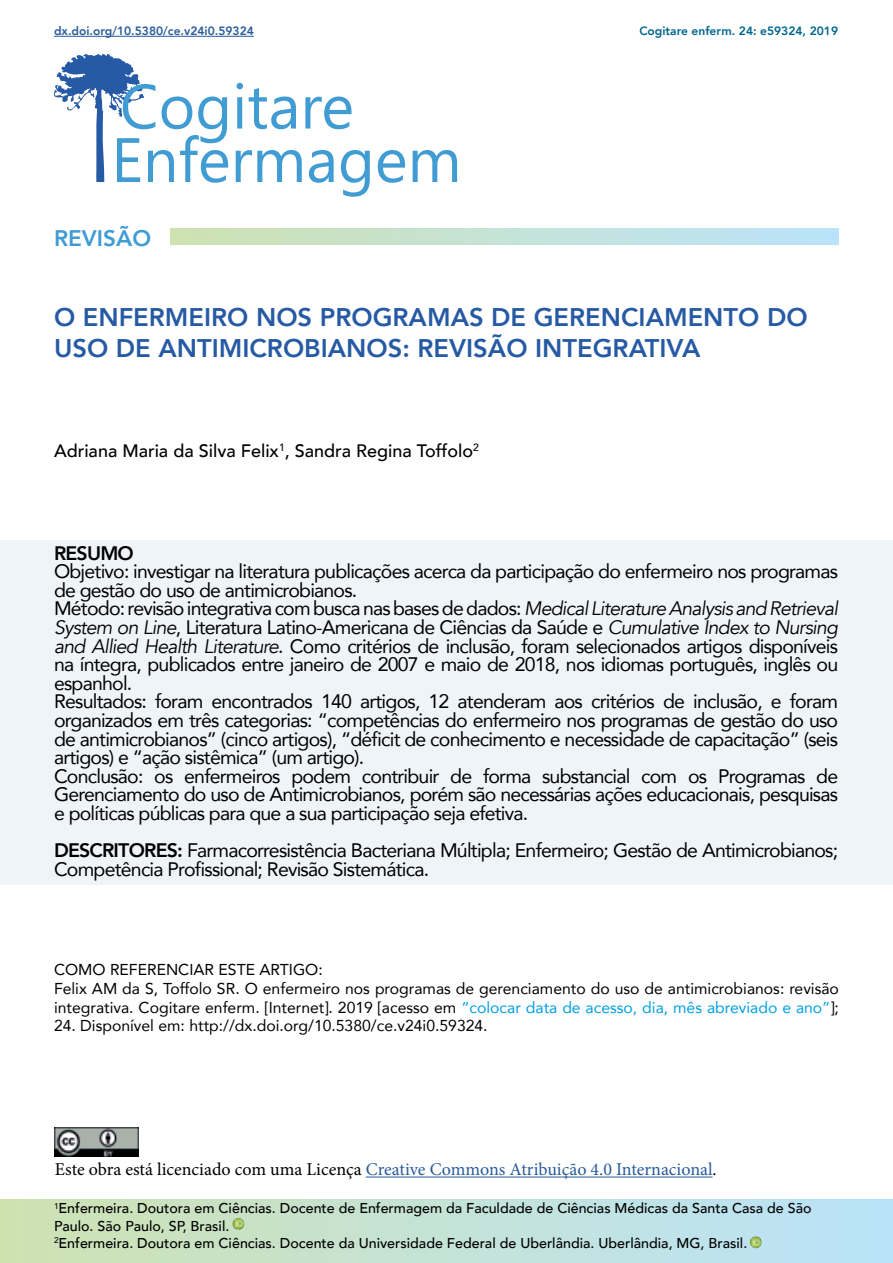
<style>
.page{position:relative;width:893px;height:1263px;background:#fff}
.page>*{position:absolute;margin:0;border:0;box-sizing:border-box;transform-origin:0 0}
.t1{font:800 25.5px/30.6px "Avenir";color:#275aa4}
.t2{font:800 22.5px "Avenir";color:#409cd4}
.t3{font:19.5px/18.6px "Avenir";letter-spacing:-.04em;color:#000}
.t4{font:800 19.5px "Avenir";letter-spacing:-.04em;color:#000}
.t5{font:18px "Minion Pro";color:#275b9b}
.t6{font:500 18px "Avenir";color:#000}
.t7{font:15.75px/18.9px "Avenir";color:#000}
.t8{font:500 14.25px/17.1px "Avenir";color:#000}
.t9{font:800 12px "Avenir";color:#275b9b}
.t10{font:800 12px "Avenir";color:#00658f}
.s1{font-style:italic}
.s2{font-weight:800}
.s3{color:#009fe3}
.s4{color:#000}
</style>
<div class="page">
<svg style="left:236px;top:150px;width:66px;height:32px"></svg>
<svg style="left:309px;top:150px;width:25px;height:33px"></svg>
<svg style="left:341px;top:150px;width:29px;height:47px"></svg>
<svg style="left:378px;top:150px;width:27px;height:33px"></svg>
<svg style="left:413px;top:150px;width:44px;height:32px"></svg>
<svg style="left:54px;top:54px;width:174px;height:129px"></svg>
<svg style="left:237px;top:83px;width:6px;height:46px"></svg>
<svg style="left:249px;top:88px;width:47px;height:41px"></svg>
<svg style="left:305px;top:97px;width:46px;height:32px"></svg>
<div style="left:170px;top:228px;width:669px;height:17px;background:linear-gradient(to right,#cee2b2,#bae3fb)"></div>
<div style="left:0;top:540px;width:893px;height:344px;background:#eff4f9"></div>
<div style="left:0;top:1199px;width:893px;height:64px;background:linear-gradient(to right,#cee2b1,#bae3fb)"></div>
<svg style="left:232px;top:1218px;width:12px;height:12px"></svg>
<svg style="left:750px;top:1236px;width:12px;height:12px"></svg>
<hr style="left:54px;top:36px;width:200px;height:1px;background:#275b9b">
<img style="left:55px;top:1127px;width:83px;height:30px">
<hr style="left:366px;top:1176px;width:347px;height:1px;background:#275b9b">
<p class="t9" style="left:54px;top:22px;width:201px">dx.doi.org/10.5380/ce.v24i0.59324</p>
<p class="t10" style="left:639px;top:22px;width:200px">Cogitare enferm. 24: e59324, 2019</p>
<p class="t2" style="left:54px;top:220px;width:99px">REVISÃO</p>
<h1 class="t1" style="left:54px;top:302px;width:755px">O ENFERMEIRO NOS PROGRAMAS DE GERENCIAMENTO DO<br>USO DE ANTIMICROBIANOS: REVISÃO INTEGRATIVA</h1>
<p class="t6" style="left:54px;top:435px;width:427px">Adriana Maria da Silva Felix<sup>1</sup>, Sandra Regina Toffolo<sup>2</sup></p>
<p class="t4" style="left:54px;top:538px;width:81px">RESUMO</p>
<p class="t3" style="left:54px;top:561px;width:786px">Objetivo: investigar na literatura publicações acerca da participação do enfermeiro nos programas de gestão do uso de antimicrobianos.<br>Método: revisão integrativa com busca nas bases de dados: <span class="s1">Medical Literature Analysis and Retrieval System on Line</span>, Literatura Latino-Americana de Ciências da Saúde e <span class="s1">Cumulative Index to Nursing and Allied Health Literature</span>. Como critérios de inclusão, foram selecionados artigos disponíveis na íntegra, publicados entre janeiro de 2007 e maio de 2018, nos idiomas português, inglês ou espanhol.<br>Resultados: foram encontrados 140 artigos, 12 atenderam aos critérios de inclusão, e foram organizados em três categorias: “competências do enfermeiro nos programas de gestão do uso de antimicrobianos” (cinco artigos), “déficit de conhecimento e necessidade de capacitação” (seis artigos) e “ação sistêmica” (um artigo).<br>Conclusão: os enfermeiros podem contribuir de forma substancial com os Programas de Gerenciamento do uso de Antimicrobianos, porém são necessárias ações educacionais, pesquisas e políticas públicas para que a sua participação seja efetiva.</p>
<p class="t3" style="left:54px;top:841px;width:786px"><span class="s2">DESCRITORES:</span> Farmacorresistência Bacteriana Múltipla; Enfermeiro; Gestão de Antimicrobianos;<br>Competência Profissional; Revisão Sistemática.</p>
<p class="t7" style="left:54px;top:959px;width:786px">COMO REFERENCIAR ESTE ARTIGO:<br>Felix AM da S, Toffolo SR. O enfermeiro nos programas de gerenciamento do uso de antimicrobianos: revisão integrativa. Cogitare enferm. [Internet]. 2019 [acesso em <span class="s3">“colocar data de acesso, dia, mês abreviado e ano”</span>];</p>
<p class="t7" style="left:54px;top:1016px;width:435px">24. Disponível em: http://dx.doi.org/10.5380/ce.v24i0.59324.</p>
<p class="t5" style="left:55px;top:1157px;width:663px"><span class="s4">Este obra está licenciado com uma Licença</span> Creative Commons Atribuição 4.0 Internacional<span class="s4">.</span></p>
<p class="t8" style="left:54px;top:1199px;width:759px"><sup>1</sup>Enfermeira. Doutora em Ciências. Docente de Enfermagem da Faculdade de Ciências Médicas da Santa Casa de São<br>Paulo. São Paulo, SP, Brasil.<br><sup>2</sup>Enfermeira. Doutora em Ciências. Docente da Universidade Federal de Uberlândia. Uberlândia, MG, Brasil.</p>
</div>
